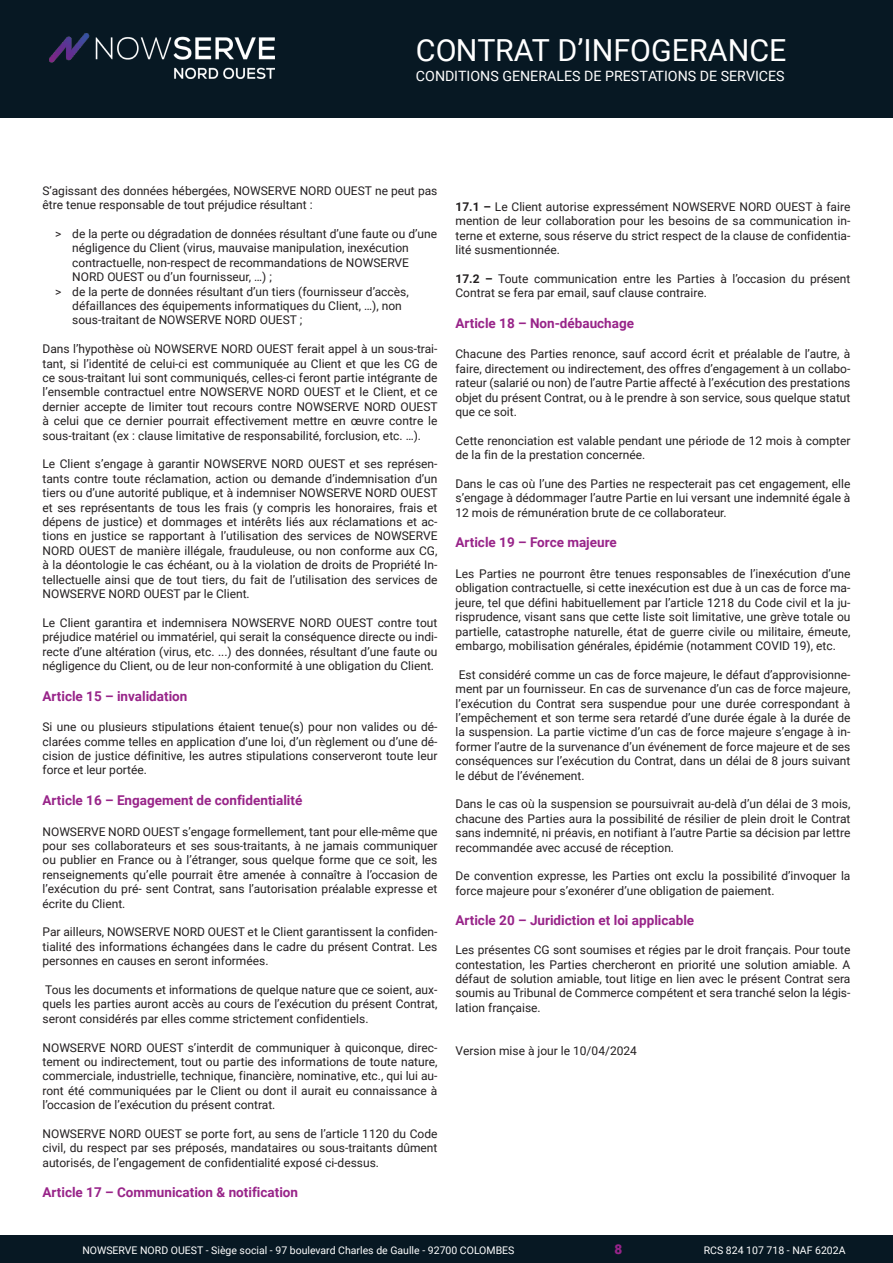
<style>
.page{position:relative;width:893px;height:1263px;background:#fff}
.page>*{position:absolute;margin:0;border:0;box-sizing:border-box;transform-origin:0 0}
.t1{font:30.45px "Roboto";color:#fff}
.t2{font:14.25px "Roboto";color:#fff}
.t3{font:700 13.5px "Roboto";color:#982489}
.t4{font:900 13.5px "Roboto";color:#97248a}
.t5{font:12px/14.4px "Roboto";color:#231f20;text-align:justify}
.t6{font:10.5px "Roboto";color:#fff}
.s1{font-weight:700}
</style>
<div class="page">
<div style="left:0;top:1235px;width:893px;height:28px;background:#071823"></div>
<div style="left:0;top:0;width:893px;height:118px;background:#071823"></div>
<img style="left:50px;top:34px;width:224px;height:44px">
<h1 class="t1" style="left:416px;top:29px;width:372px">CONTRAT D’INFOGERANCE</h1>
<p class="t2" style="left:416px;top:66px;width:370px">CONDITIONS GENERALES DE PRESTATIONS DE SERVICES</p>
<p class="t5" style="left:43px;top:183px;width:396px">S’agissant des données hébergées, NOWSERVE NORD OUEST ne peut pas être tenue responsable de tout préjudice résultant :</p>
<p class="t5" style="left:55px;top:226px;width:383px">&gt; de la perte ou dégradation de données résultant d’une faute ou d’une</p>
<p class="t5" style="left:72px;top:240px;width:338px">négligence du Client (virus, mauvaise manipulation, inexécution</p>
<p class="t5" style="left:72px;top:255px;width:338px">contractuelle, non-respect de recommandations de NOWSERVE</p>
<p class="t5" style="left:72px;top:269px;width:201px">NORD OUEST ou d’un fournisseur, …) ;</p>
<p class="t5" style="left:55px;top:284px;width:355px">&gt; de la perte de données résultant d’un tiers (fournisseur d’accès,</p>
<p class="t5" style="left:72px;top:298px;width:331px">défaillances des équipements informatiques du Client, …), non</p>
<p class="t5" style="left:72px;top:312px;width:231px">sous-traitant de NOWSERVE NORD OUEST ;</p>
<p class="t5" style="left:43px;top:341px;width:397px">Dans l’hypothèse où NOWSERVE NORD OUEST ferait appel à un sous-trai&shy;tant, si l’identité de celui-ci est communiquée au Client et que les CG de ce sous-traitant lui sont communiqués, celles-ci feront partie intégrante de l’ensemble contractuel entre NOWSERVE NORD OUEST et le Client, et ce dernier accepte de limiter tout recours contre NOWSERVE NORD OUEST à celui que ce dernier pourrait effectivement mettre en œuvre contre le sous-traitant (ex : clause limitative de responsabilité, forclusion, etc. …).</p>
<p class="t5" style="left:43px;top:456px;width:397px">Le Client s’engage à garantir NOWSERVE NORD OUEST et ses représen&shy;tants contre toute réclamation, action ou demande d’indemnisation d’un tiers ou d’une autorité publique, et à indemniser NOWSERVE NORD OUEST et ses représentants de tous les frais (y compris les honoraires, frais et dépens de justice) et dommages et intérêts liés aux réclamations et ac&shy;tions en justice se rapportant à l’utilisation des services de NOWSERVE NORD OUEST de manière illégale, frauduleuse, ou non conforme aux CG, à la déontologie le cas échéant, ou à la violation de droits de Propriété In&shy;tellectuelle ainsi que de tout tiers, du fait de l’utilisation des services de NOWSERVE NORD OUEST par le Client.</p>
<p class="t5" style="left:43px;top:615px;width:396px">Le Client garantira et indemnisera NOWSERVE NORD OUEST contre tout préjudice matériel ou immatériel, qui serait la conséquence directe ou indi&shy;recte d’une altération (virus, etc. ...) des données, résultant d’une faute ou négligence du Client, ou de leur non-conformité à une obligation du Client.</p>
<p class="t3" style="left:43px;top:686px;width:146px">Article 15 – invalidation</p>
<p class="t5" style="left:43px;top:719px;width:396px">Si une ou plusieurs stipulations étaient tenue(s) pour non valides ou dé&shy;clarées comme telles en application d’une loi, d’un règlement ou d’une dé&shy;cision de justice définitive, les autres stipulations conserveront toute leur force et leur portée.</p>
<p class="t3" style="left:43px;top:791px;width:261px">Article 16 – Engagement de confidentialité</p>
<p class="t5" style="left:43px;top:824px;width:396px">NOWSERVE NORD OUEST s’engage formellement, tant pour elle-même que pour ses collaborateurs et ses sous-traitants, à ne jamais communiquer ou publier en France ou à l’étranger, sous quelque forme que ce soit, les renseignements qu’elle pourrait être amenée à connaître à l’occasion de l’exécution du pré- sent Contrat, sans l’autorisation préalable expresse et écrite du Client.</p>
<p class="t5" style="left:43px;top:924px;width:396px">Par ailleurs, NOWSERVE NORD OUEST et le Client garantissent la confiden&shy;tialité des informations échangées dans le cadre du présent Contrat. Les personnes en causes en seront informées.</p>
<p class="t5" style="left:43px;top:982px;width:396px">Tous les documents et informations de quelque nature que ce soient, aux&shy;quels les parties auront accès au cours de l’exécution du présent Contrat, seront considérés par elles comme strictement confidentiels.</p>
<p class="t5" style="left:43px;top:1040px;width:396px">NOWSERVE NORD OUEST s’interdit de communiquer à quiconque, direc&shy;tement ou indirectement, tout ou partie des informations de toute nature, commerciale, industrielle, technique, financière, nominative, etc., qui lui au&shy;ront été communiquées par le Client ou dont il aurait eu connaissance à l’occasion de l’exécution du présent contrat.</p>
<p class="t5" style="left:43px;top:1126px;width:396px">NOWSERVE NORD OUEST se porte fort, au sens de l’article 1120 du Code civil, du respect par ses préposés, mandataires ou sous-traitants dûment autorisés, de l’engagement de confidentialité exposé ci-dessus.</p>
<p class="t3" style="left:43px;top:1183px;width:257px">Article 17 – Communication &amp; notification</p>
<p class="t5" style="left:455px;top:199px;width:396px"><span class="s1">17.1 –</span> Le Client autorise expressément NOWSERVE NORD OUEST à faire mention de leur collaboration pour les besoins de sa communication in&shy;terne et externe, sous réserve du strict respect de la clause de confidentia&shy;lité susmentionnée.</p>
<p class="t5" style="left:455px;top:271px;width:396px"><span class="s1">17.2 –</span> Toute communication entre les Parties à l’occasion du présent<br>Contrat se fera par email, sauf clause contraire.</p>
<p class="t3" style="left:455px;top:313px;width:180px">Article 18 – Non-débauchage</p>
<p class="t5" style="left:455px;top:346px;width:396px">Chacune des Parties renonce, sauf accord écrit et préalable de l’autre, à faire, directement ou indirectement, des offres d’engagement à un collabo&shy;rateur (salarié ou non) de l’autre Partie affecté à l’exécution des prestations objet du présent Contrat, ou à le prendre à son service, sous quelque statut que ce soit.</p>
<p class="t5" style="left:455px;top:433px;width:396px">Cette renonciation est valable pendant une période de 12 mois à compter de la fin de la prestation concernée.</p>
<p class="t5" style="left:455px;top:476px;width:396px">Dans le cas où l’une des Parties ne respecterait pas cet engagement, elle s’engage à dédommager l’autre Partie en lui versant une indemnité égale à 12 mois de rémunération brute de ce collaborateur.</p>
<p class="t3" style="left:455px;top:533px;width:163px">Article 19 – Force majeure</p>
<p class="t5" style="left:455px;top:566px;width:396px">Les Parties ne pourront être tenues responsables de l’inexécution d’une obligation contractuelle, si cette inexécution est due à un cas de force ma&shy;jeure, tel que défini habituellement par l’article 1218 du Code civil et la ju&shy;risprudence, visant sans que cette liste soit limitative, une grève totale ou partielle, catastrophe naturelle, état de guerre civile ou militaire, émeute, embargo, mobilisation générales, épidémie (notamment COVID 19), etc.</p>
<p class="t5" style="left:455px;top:667px;width:396px">Est considéré comme un cas de force majeure, le défaut d’approvisionne&shy;ment par un fournisseur. En cas de survenance d’un cas de force majeure, l’exécution du Contrat sera suspendue pour une durée correspondant à l’empêchement et son terme sera retardé d’une durée égale à la durée de la suspension. La partie victime d’un cas de force majeure s’engage à in&shy;former l’autre de la survenance d’un événement de force majeure et de ses conséquences sur l’exécution du Contrat, dans un délai de 8 jours suivant le début de l’événement.</p>
<p class="t5" style="left:455px;top:796px;width:396px">Dans le cas où la suspension se poursuivrait au-delà d’un délai de 3 mois, chacune des Parties aura la possibilité de résilier de plein droit le Contrat sans indemnité, ni préavis, en notifiant à l’autre Partie sa décision par lettre recommandée avec accusé de réception.</p>
<p class="t5" style="left:455px;top:868px;width:396px">De convention expresse, les Parties ont exclu la possibilité d’invoquer la force majeure pour s’exonérer d’une obligation de paiement.</p>
<p class="t3" style="left:455px;top:911px;width:240px">Article 20 – Juridiction et loi applicable</p>
<p class="t5" style="left:455px;top:942px;width:396px">Les présentes CG sont soumises et régies par le droit français. Pour toute contestation, les Parties chercheront en priorité une solution amiable. A défaut de solution amiable, tout litige en lien avec le présent Contrat sera soumis au Tribunal de Commerce compétent et sera tranché selon la légis&shy;lation française.</p>
<p class="t5" style="left:455px;top:1043px;width:183px">Version mise à jour le 10/04/2024</p>
<p class="t4" style="left:615px;top:1240px;width:9px">8</p>
<p class="t6" style="left:82px;top:1243px;width:434px">NOWSERVE NORD OUEST - Siège social - 97 boulevard Charles de Gaulle - 92700 COLOMBES</p>
<p class="t6" style="left:704px;top:1243px;width:143px">RCS 824 107 718 - NAF 6202A</p>
</div>
